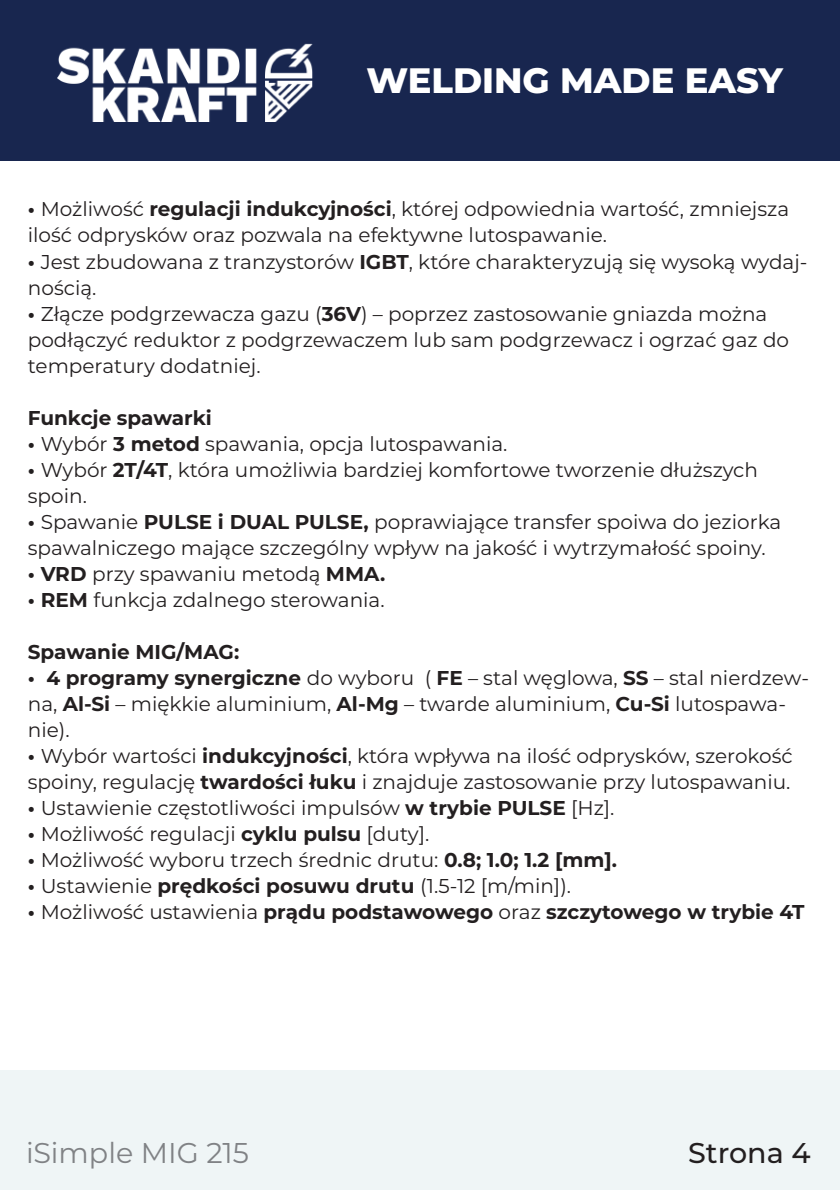
<style>
.page{position:relative;width:840px;height:1191px;background:#fff}
.page>*{position:absolute;margin:0;border:0;box-sizing:border-box;transform-origin:0 0}
.t1{font:800 35.2px "Montserrat";color:#fff}
.t2{font:28.6px "Montserrat";color:#808285}
.t3{font:500 28.6px "Montserrat";color:#231f20}
.t4{font:20px/26px "Montserrat";color:#231f20}
.t5{font:700 20px "Montserrat";color:#231f20}
.s1{font-weight:700}
.s2{font-weight:400}
</style>
<div class="page">
<div style="left:0;top:0;width:839px;height:161px;background:#18264f"></div>
<img style="left:58px;top:43px;width:255px;height:78px">
<div style="left:0;top:1070px;width:839px;height:120px;background:#eff5f6"></div>
<h1 class="t1" style="left:366px;top:57px;width:418px">WELDING MADE EASY</h1>
<p class="t4" style="left:28px;top:196px;width:762px"><span class="s1">•</span> Możliwość <span class="s1">regulacji indukcyjności</span>, której odpowiednia wartość, zmniejsza ilość odprysków oraz pozwala na efektywne lutospawanie.</p>
<p class="t4" style="left:28px;top:248px;width:780px"><span class="s1">•</span> Jest zbudowana z tranzystorów <span class="s1">IGBT</span>, które charakteryzują się wysoką wydaj&shy;nością.</p>
<p class="t4" style="left:28px;top:300px;width:762px"><span class="s1">•</span> Złącze podgrzewacza gazu (<span class="s1">36V</span>) – poprzez zastosowanie gniazda można podłączyć reduktor z podgrzewaczem lub sam podgrzewacz i ogrzać gaz do temperatury dodatniej.</p>
<p class="t5" style="left:28px;top:403px;width:185px">Funkcje spawarki</p>
<p class="t4" style="left:28px;top:430px;width:481px"><span class="s1">•</span> Wybór <span class="s1">3 metod</span> spawania, opcja lutospawania.</p>
<p class="t4" style="left:28px;top:456px;width:731px"><span class="s1">•</span> Wybór <span class="s1">2T/4T</span>, która umożliwia bardziej komfortowe tworzenie dłuższych spoin.</p>
<p class="t4" style="left:28px;top:508px;width:754px"><span class="s1">•</span> Spawanie <span class="s1">PULSE i DUAL PULSE,</span> poprawiające transfer spoiwa do jeziorka spawalniczego mające szczególny wpływ na jakość i wytrzymałość spoiny.</p>
<p class="t4" style="left:28px;top:560px;width:359px"><span class="s1">• VRD</span> przy spawaniu metodą <span class="s1">MMA.</span></p>
<p class="t4" style="left:28px;top:586px;width:358px"><span class="s1">• REM</span> funkcja zdalnego sterowania.</p>
<p class="t5" style="left:28px;top:637px;width:213px">Spawanie MIG/MAG:</p>
<p class="t4" style="left:28px;top:664px;width:782px"><span class="s1">• 4 programy synergiczne</span> do wyboru ( <span class="s1">FE</span> – stal węglowa, <span class="s1">SS</span> – stal nierdzew&shy;na, <span class="s1">Al-Si</span> – miękkie aluminium, <span class="s1">Al-Mg</span> – twarde aluminium, <span class="s1">Cu-Si</span> lutospawa&shy;nie).</p>
<p class="t4" style="left:28px;top:742px;width:766px"><span class="s1">•</span> Wybór wartości <span class="s1">indukcyjności</span>, która wpływa na ilość odprysków, szerokość spoiny, regulację <span class="s1">twardości łuku</span> i znajduje zastosowanie przy lutospawaniu.</p>
<p class="t4" style="left:28px;top:794px;width:587px"><span class="s1">•</span> Ustawienie częstotliwości impulsów <span class="s1">w trybie PULSE</span> [Hz].</p>
<p class="t4" style="left:28px;top:820px;width:403px"><span class="s1">•</span> Możliwość regulacji <span class="s1">cyklu pulsu</span> [duty].</p>
<p class="t4" style="left:28px;top:846px;width:590px"><span class="s1">•</span> Możliwość wyboru trzech średnic drutu: <span class="s1">0.8; 1.0; 1.2 [mm].</span></p>
<p class="t4" style="left:28px;top:872px;width:544px"><span class="s1">•</span> Ustawienie <span class="s1">prędkości posuwu drutu</span> (1.5-12 [m/min]).</p>
<p class="t5" style="left:28px;top:897px;width:777px">• <span class="s2">Możliwość ustawienia</span> prądu podstawowego <span class="s2">oraz</span> szczytowego w trybie 4T</p>
<h2 class="t2" style="left:26px;top:1132px;width:224px">iSimple MIG 215</h2>
<h2 class="t3" style="left:687px;top:1132px;width:124px">Strona 4</h2>
</div>
